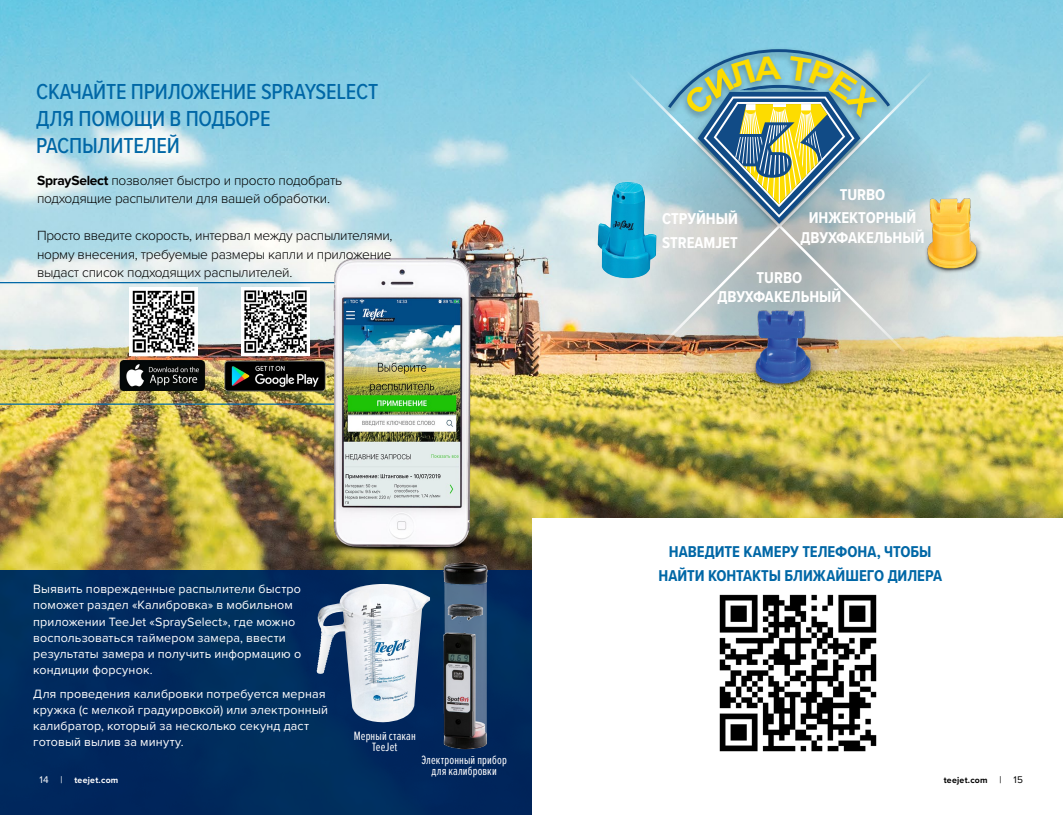
<style>
.page{position:relative;width:1063px;height:815px;background:#fff}
.page>*{position:absolute;margin:0;border:0;box-sizing:border-box;transform-origin:0 0}
.t1{font:500 22.5px/27px "Proxima Nova Cond";letter-spacing:-.01em;color:#0067a6}
.t2{font:700 16.25px/23.5px "Proxima Nova Cond";color:#fff;text-align:center}
.t3{font:700 16.25px/23.4px "Proxima Nova Cond";letter-spacing:-.005em;color:#0067a6;text-align:center}
.t4{font:300 13.75px/18.8px "Proxima Nova";letter-spacing:-.02em;color:#000}
.t5{font:12.5px/16.2px "Proxima Nova";letter-spacing:.01em;color:#fff}
.t6{font:12.5px/11.2px "Proxima Nova Ex Cn";letter-spacing:.01em;color:#fff;text-align:center}
.t7{font:700 8.75px "Proxima Nova";letter-spacing:.03em;color:#fff}
.t8{font:700 8.75px "Proxima Nova";letter-spacing:.03em;color:#000}
.s1{font-weight:700}
.s2{font-weight:400;font-size:10px}
</style>
<div class="page">
<img style="left:0;top:0;width:1063px;height:570px">
<hr style="left:0;top:282px;width:347px;height:1px;background:#0067a6">
<hr style="left:0;top:404px;width:347px;height:1px;background:#0067a6">
<img style="left:249px;top:258px;width:308px;height:312px">
<div style="left:0;top:570px;width:533px;height:245px;background:#002a5d"></div>
<img style="left:436px;top:554px;width:58px;height:196px">
<img style="left:316px;top:584px;width:114px;height:139px">
<div style="left:532px;top:518px;width:531px;height:297px;background:#fff"></div>
<img style="left:719px;top:594px;width:158px;height:158px">
<img style="left:130px;top:288px;width:67px;height:67px">
<img style="left:242px;top:288px;width:67px;height:66px">
<img style="left:120px;top:361px;width:85px;height:29px">
<img style="left:218px;top:354px;width:115px;height:45px">
<img style="left:618px;top:84px;width:352px;height:338px;border-radius:50%">
<img style="left:742px;top:353px;width:95px;height:42px">
<svg style="left:619px;top:64px;width:34px;height:289px;background:#a4c9d3"></svg>
<svg style="left:653px;top:64px;width:286px;height:289px;background:#b2bfc1"></svg>
<img style="left:916px;top:188px;width:70px;height:93px">
<div style="left:662px;top:46px;width:234px;height:187px;background:#000;opacity:.35"></div>
<img style="left:598px;top:182px;width:58px;height:96px">
<svg style="left:668px;top:49px;width:222px;height:175px;background:#87aeb4"></svg>
<h1 class="t1" style="left:36px;top:78px;width:343px">СКАЧАЙТЕ ПРИЛОЖЕНИЕ SPRAYSELECT<br>ДЛЯ ПОМОЩИ В ПОДБОРЕ<br>РАСПЫЛИТЕЛЕЙ</h1>
<p class="t4" style="left:37px;top:170px;width:307px"><span class="s1">SpraySelect</span> позволяет быстро и просто подобрать подходящие распылители для вашей обработки.</p>
<p class="t4" style="left:37px;top:225px;width:357px;text-align:justify">Просто введите скорость, интервал между распылителями, норму внесения, требуемые размеры капли и приложение выдаст список подходящих распылителей.</p>
<h2 class="t2" style="left:662px;top:207px;width:78px;text-align:left">СТРУЙНЫЙ<br>STREAMJET</h2>
<h2 class="t2" style="left:809px;top:182px;width:109px">TURBO<br>ИНЖЕКТОРНЫЙ</h2>
<h2 class="t2" style="left:801px;top:225px;width:125px">ДВУХФАКЕЛЬНЫЙ</h2>
<h2 class="t2" style="left:717px;top:267px;width:125px;line-height:19.5px">TURBO<br>ДВУХФАКЕЛЬНЫЙ</h2>
<h2 class="t3" style="left:658px;top:540px;width:285px">НАВЕДИТЕ КАМЕРУ ТЕЛЕФОНА, ЧТОБЫ<br>НАЙТИ КОНТАКТЫ БЛИЖАЙШЕГО ДИЛЕРА</h2>
<p class="t5" style="left:33px;top:580px;width:269px">Выявить поврежденные распылители быстро поможет раздел «Калибровка» в мобильном приложении TeeJet «SpraySelect», где можно воспользоваться таймером замера, ввести результаты замера и получить информацию о кондиции форсунок.</p>
<p class="t5" style="left:33px;top:685px;width:296px">Для проведения калибровки потребуется мерная кружка (с мелкой градуировкой) или электронный калибратор, который за несколько секунд даст готовый вылив за минуту.</p>
<p class="t7" style="left:39px;top:773px;width:81px"><span class="s2">14 |</span> teejet.com</p>
<p class="t8" style="left:944px;top:773px;width:81px">teejet.com <span class="s2">| 15</span></p>
<p class="t6" style="left:354px;top:730px;width:63px">Мерный стакан<br>TeeJet</p>
<p class="t6" style="left:422px;top:754px;width:87px">Электронный прибор для калибровки</p>
</div>
